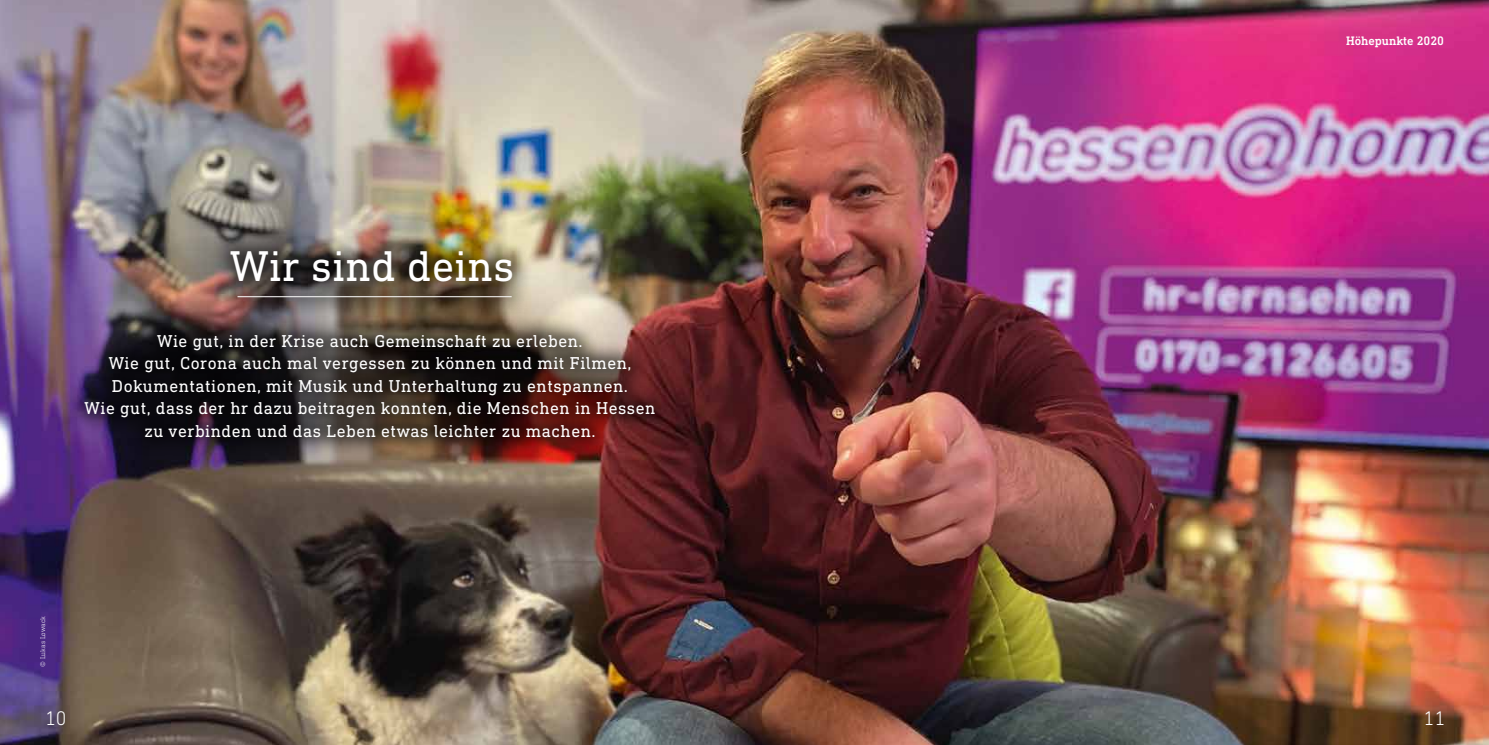
<style>
.page{position:relative;width:1489px;height:745px;background:#fff}
.page>*{position:absolute;margin:0;border:0;box-sizing:border-box;transform-origin:0 0}
.t1{font:43.75px "DIN Next Slab Pro";letter-spacing:.01em;color:#fff}
.t2{font:300 20px "DIN Next Slab Pro";color:#fff}
.t3{font:17.5px/22.5px "DIN Next Slab Pro";letter-spacing:.03em;color:#fff;text-align:center}
.t4{font:500 12.5px "DIN Next Slab Pro";color:#fff}
.t5{font:300 6.88px "DIN Next Slab Pro";letter-spacing:.005em;color:#fff}
</style>
<div class="page">
<img style="left:0;top:0;width:1488px;height:744px">
<div style="left:211px;top:232px;width:321px;height:85px;background:#000;opacity:.6"></div>
<hr style="left:237px;top:296px;width:274px;height:1px;background:#fff">
<div style="left:66px;top:314px;width:607px;height:142px;background:#000;opacity:.7"></div>
<h1 class="t1" style="left:230px;top:241px;width:286px">Wir sind deins</h1>
<p class="t3" style="left:85px;top:329px;width:572px">Wie gut, in der Krise auch Gemeinschaft zu erleben.<br>Wie gut, Corona auch mal vergessen zu können und mit Filmen, Dokumentationen, mit Musik und Unterhaltung zu entspannen.<br>Wie gut, dass der hr dazu beitragen konnten, die Menschen in Hessen zu verbinden und das Leben etwas leichter zu machen.</p>
<p class="t5" style="left:39px;top:666px;width:52px;rotate:-90deg">© Lukas Lowack</p>
<p class="t4" style="left:1345px;top:33px;width:100px">Höhepunkte 2020</p>
<p class="t2" style="left:45px;top:706px;width:23px">10</p>
<p class="t2" style="left:1423px;top:706px;width:23px">11</p>
</div>
